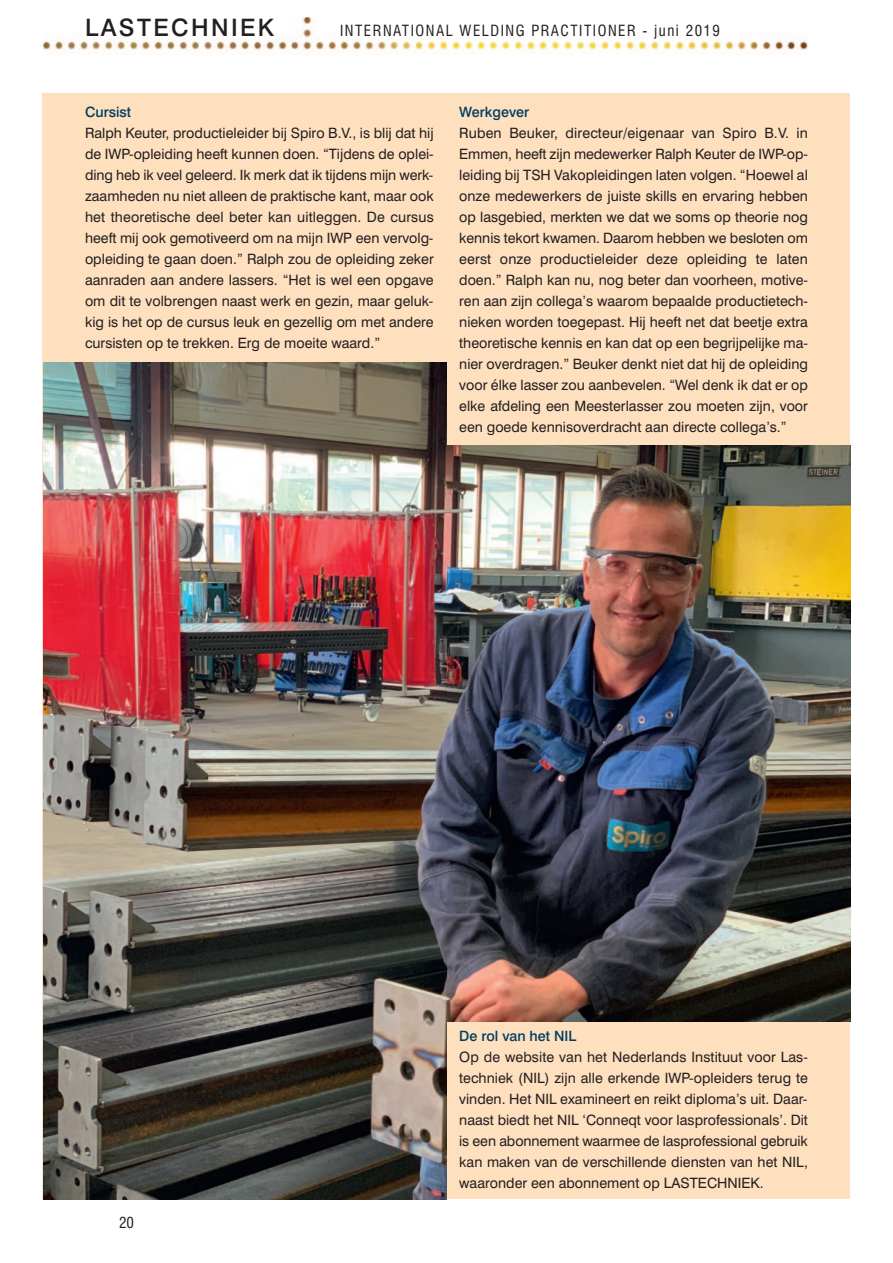
<style>
.page{position:relative;width:893px;height:1263px;background:#fff}
.page>*{position:absolute;margin:0;border:0;box-sizing:border-box;transform-origin:0 0}
.t1{font:500 24px "Swiss 721 BT";letter-spacing:.1em;color:#231f20}
.t2{font:condensed 15px "Swiss 721 BT";letter-spacing:.1em;color:#231f20}
.t3{font:14.25px/21px "Swiss 721 BT";color:#231f20;text-align:justify}
.t4{font:500 14.25px "Swiss 721 BT";color:#003e60}
</style>
<div class="page">
<div style="left:43px;top:94px;width:807px;height:1105px;background:#fee0bf"></div>
<img style="left:447px;top:446px;width:403px;height:575px">
<img style="left:43px;top:17px;width:765px;height:37px">
<img style="left:43px;top:362px;width:404px;height:837px">
<p class="t1" style="left:85px;top:16px;width:190px">LASTECHNIEK</p>
<p class="t2" style="left:340px;top:25px;width:381px">INTERNATIONAL WELDING PRACTITIONER - juni 2019</p>
<p class="t4" style="left:85px;top:105px;width:48px">Cursist</p>
<p class="t3" style="left:85px;top:124px;width:350px">Ralph Keuter, productieleider bij Spiro B.V., is blij dat hij de IWP-opleiding heeft kunnen doen. “Tijdens de oplei&shy;ding heb ik veel geleerd. Ik merk dat ik tijdens mijn werk&shy;zaamheden nu niet alleen de praktische kant, maar ook het theoretische deel beter kan uitleggen. De cursus heeft mij ook gemotiveerd om na mijn IWP een vervolg&shy;opleiding te gaan doen.” Ralph zou de opleiding zeker aanraden aan andere lassers. “Het is wel een opgave om dit te volbrengen naast werk en gezin, maar geluk&shy;kig is het op de cursus leuk en gezellig om met andere cursisten op te trekken. Erg de moeite waard.”</p>
<p class="t4" style="left:459px;top:105px;width:71px">Werkgever</p>
<p class="t3" style="left:459px;top:124px;width:350px">Ruben Beuker, directeur/eigenaar van Spiro B.V. in Emmen, heeft zijn medewerker Ralph Keuter de IWP-op&shy;leiding bij TSH Vakopleidingen laten volgen. “Hoewel al onze medewerkers de juiste skills en ervaring hebben op lasgebied, merkten we dat we soms op theorie nog kennis tekort kwamen. Daarom hebben we besloten om eerst onze productieleider deze opleiding te laten doen.” Ralph kan nu, nog beter dan voorheen, motive&shy;ren aan zijn collega’s waarom bepaalde productietech&shy;nieken worden toegepast. Hij heeft net dat beetje extra theoretische kennis en kan dat op een begrijpelijke ma&shy;nier overdragen.” Beuker denkt niet dat hij de opleiding voor élke lasser zou aanbevelen. “Wel denk ik dat er op elke afdeling een Meesterlasser zou moeten zijn, voor een goede kennisoverdracht aan directe collega’s.”</p>
<p class="t2" style="left:119px;top:1216px;width:16px">20</p>
<p class="t4" style="left:459px;top:1029px;width:119px">De rol van het NIL</p>
<p class="t3" style="left:459px;top:1048px;width:350px">Op de website van het Nederlands Instituut voor Las&shy;techniek (NIL) zijn alle erkende IWP-opleiders terug te vinden. Het NIL examineert en reikt diploma’s uit. Daar&shy;naast biedt het NIL ‘Conneqt voor lasprofessionals’. Dit is een abonnement waarmee de lasprofessional gebruik kan maken van de verschillende diensten van het NIL, waaronder een abonnement op LASTECHNIEK.</p>
</div>
